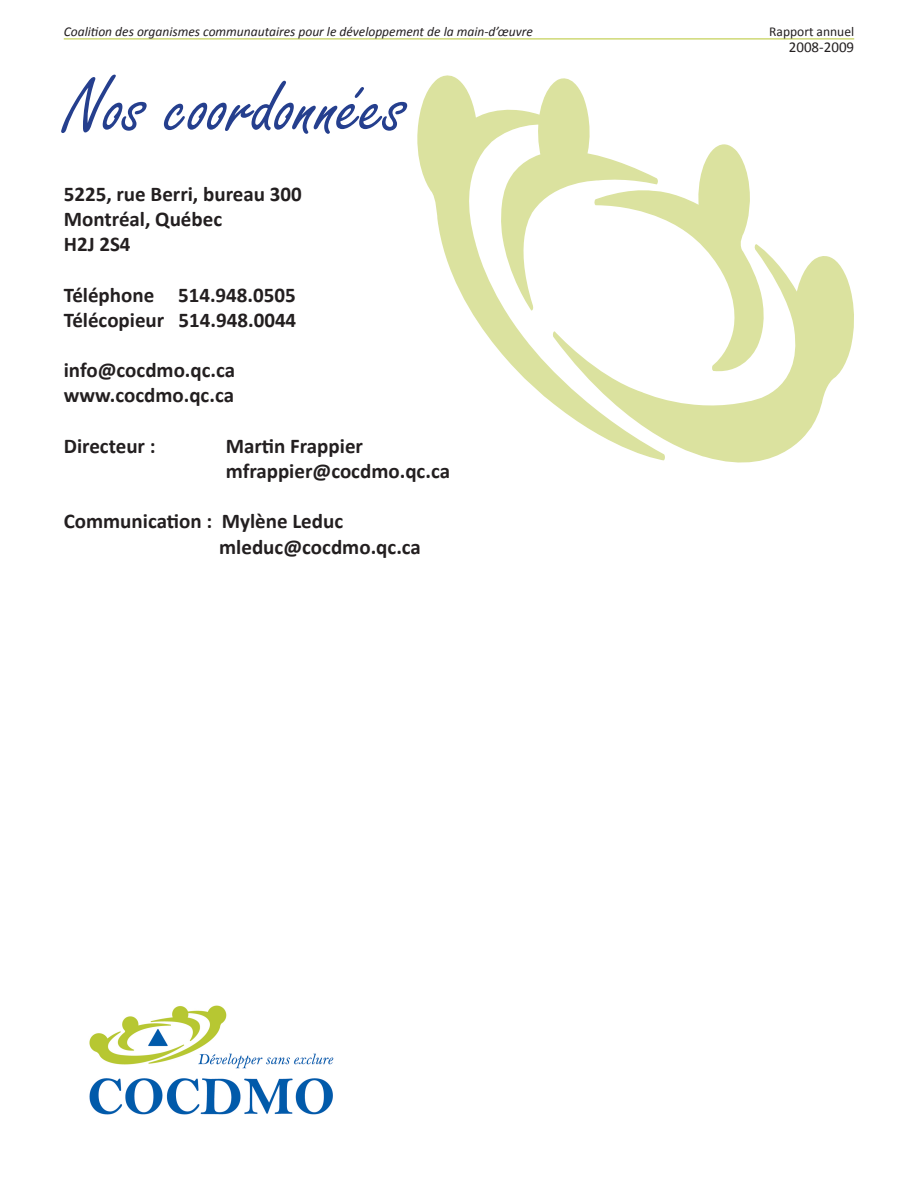
<style>
.page{position:relative;width:918px;height:1188px;background:#fff}
.page>*{position:absolute;margin:0;border:0;box-sizing:border-box;transform-origin:0 0}
.t1{font:84px "Freestyle Script";color:#253f8e}
.t2{font:700 21px/25.2px "Calibri";color:#231f20}
.t3{font:15px "Calibri";color:#231f20}
.t4{font:italic 13.5px "Calibri";color:#231f20}
.t5{font:13.5px "Calibri";color:#231f20}
</style>
<div class="page">
<hr style="left:64px;top:39px;width:790px;height:1px;background:#b7c732">
<svg style="left:662px;top:256px;width:192px;height:206px;fill:#dbe29f"></svg>
<svg style="left:665px;top:144px;width:106px;height:230px"></svg>
<svg style="left:417px;top:75px;width:248px;height:385px"></svg>
<img style="left:89px;top:1005px;width:245px;height:110px">
<p class="t4" style="left:64px;top:23px;width:471px">Coalition des organismes communautaires pour le développement de la main-d’œuvre</p>
<p class="t5" style="left:769px;top:23px;width:86px">Rapport annuel</p>
<p class="t3" style="left:789px;top:38px;width:67px">2008-2009</p>
<h1 class="t1" style="left:64px;top:61px;width:345px">Nos coordonnées</h1>
<p class="t2" style="left:64px;top:180px;width:240px">5225, rue Berri, bureau 300<br>Montréal, Québec<br>H2J 2S4</p>
<p class="t2" style="left:64px;top:281px;width:234px">Téléphone 514.948.0505<br>Télécopieur 514.948.0044</p>
<p class="t2" style="left:64px;top:357px;width:173px">info@cocdmo.qc.ca www.cocdmo.qc.ca</p>
<p class="t2" style="left:64px;top:432px;width:93px">Directeur :</p>
<p class="t2" style="left:226px;top:432px;width:226px">Martin Frappier mfrappier@cocdmo.qc.ca</p>
<p class="t2" style="left:219px;top:508px;width:203px;text-indent:-155px">Communication : Mylène Leduc mleduc@cocdmo.qc.ca</p>
</div>
